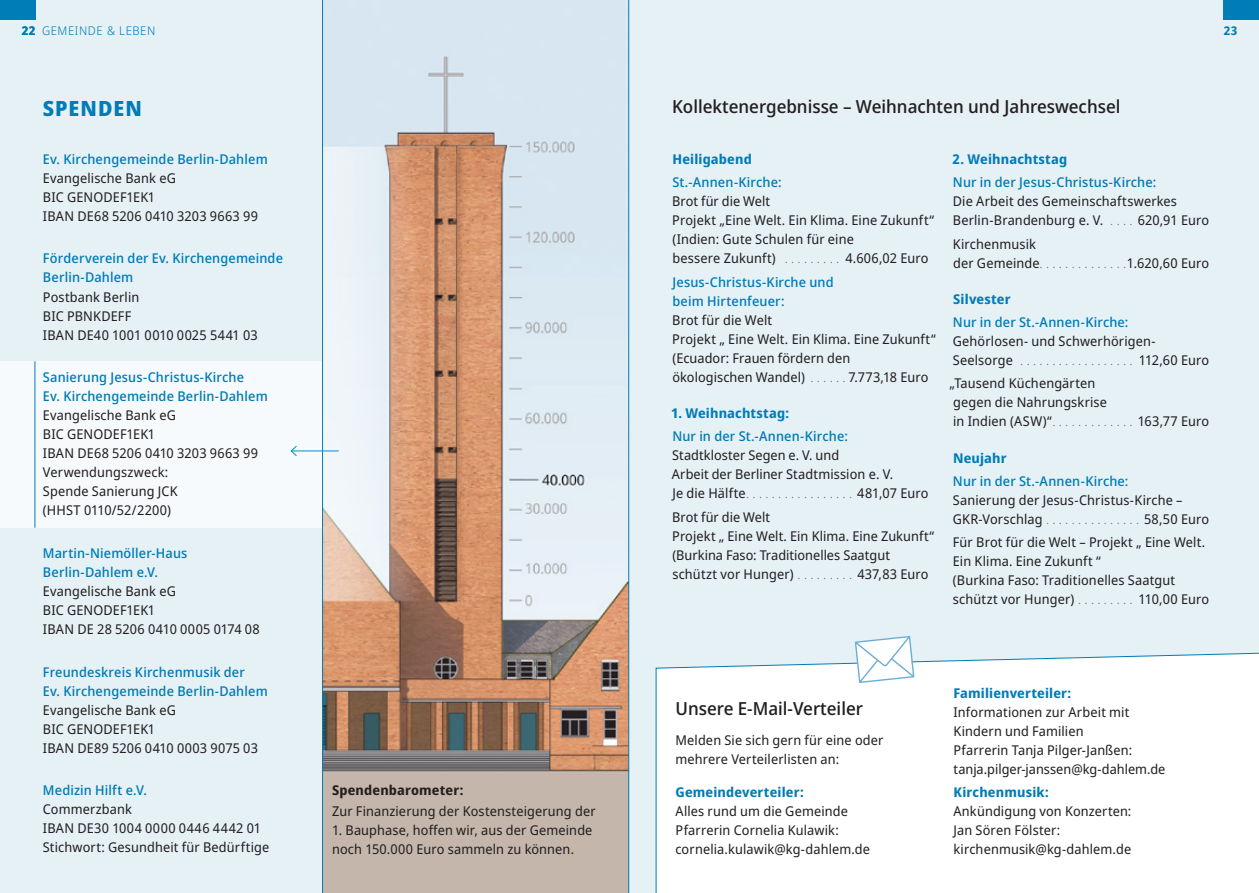
<style>
.page{position:relative;width:1259px;height:893px;background:#fff}
.page>*{position:absolute;margin:0;border:0;box-sizing:border-box;transform-origin:0 0}
.ÜberschriftVersalien{font:800 21px "Noto Sans Display";letter-spacing:.05em;color:#007cb6}
.ÜberschirftKlein{font:500 18px "Noto Sans Display";color:#231f20}
.Fließt{font:13.5px/19px "Noto Sans Display";letter-spacing:.01em;color:#231f20}
.Zwischenüberschrift{font:13.5px/19px "Noto Sans Display";letter-spacing:.01em;color:#231f20}
.Fließt-2{font:500 13.5px/19px "Noto Sans Display";letter-spacing:.01em;color:#007cb6}
.Fließtext_Einzug{font:13.5px/19px "Noto Sans Display";letter-spacing:.01em;color:#231f20}
.Zwischenüberschrift-2{font:700 13.5px "Noto Sans Display";letter-spacing:.015em;color:#007cb6}
.Fließtext_Einzug-2{font:700 13.5px "Noto Sans Display";letter-spacing:.015em;color:#231f20}
.Rubrik{font:300 12px "Noto Sans Display";letter-spacing:.05em;color:#007cb6}
.Rubrik-2{font:700 12px "Noto Sans Display";color:#007cb6}
.s1{font-weight:500;color:#007cb6}
.s2{font-weight:400;color:#231f20}
.s3{font-weight:300;color:#6c6d70}
.s4{font-weight:700;color:#007cb6}
</style>
<div class="page">
<div style="left:613px;top:0;width:645px;height:893px;background:#e6f1f6"></div>
<div style="left:655px;top:652px;width:604px;height:241px;background:#fff"></div>
<div style="left:0;top:0;width:629px;height:893px;background:#e6f1f6"></div>
<svg style="left:322px;top:0;width:307px;height:893px"></svg>
<div style="left:0;top:361px;width:322px;height:167px;background:#f7fafc"></div>
<div style="left:1223px;top:0;width:36px;height:19px;background:#007cb6"></div>
<div style="left:0;top:0;width:35px;height:19px;background:#007cb6"></div>
<hr style="left:291px;top:451px;width:48px;height:1px;background:#068dc2">
<svg style="left:290px;top:445px;width:7px;height:11px"></svg>
<svg style="left:854px;top:636px;width:60px;height:47px;background:#e5f0f7"></svg>
<hr style="left:35px;top:361px;width:1px;height:167px;background:#007cb6">
<p class="Rubrik-2" style="left:22px;top:22px;width:15px">22</p>
<p class="Rubrik" style="left:42px;top:22px;width:115px">GEMEINDE &amp; LEBEN</p>
<p class="Rubrik-2" style="left:1223px;top:22px;width:15px">23</p>
<p class="ÜberschriftVersalien" style="left:43px;top:94px;width:101px">SPENDEN</p>
<p class="Fließt" style="left:43px;top:150px;width:226px"><span class="s1">Ev. Kirchengemeinde Berlin-Dahlem<br></span>Evangelische Bank eG<br>BIC GENODEF1EK1<br>IBAN DE68 5206 0410 3203 9663 99</p>
<p class="Fließt" style="left:43px;top:249px;width:242px"><span class="s1">Förderverein der Ev. Kirchengemeinde<br>Berlin-Dahlem<br></span>Postbank Berlin<br>BIC PBNKDEFF<br>IBAN DE40 1001 0010 0025 5441 03</p>
<p class="Fließt" style="left:43px;top:368px;width:226px"><span class="s1">Sanierung Jesus-Christus-Kirche<br>Ev. Kirchengemeinde Berlin-Dahlem<br></span>Evangelische Bank eG<br>BIC GENODEF1EK1<br>IBAN DE68 5206 0410 3203 9663 99<br>Verwendungszweck:<br>Spende Sanierung JCK<br>(HHST 0110/52/2200)</p>
<p class="Fließt" style="left:43px;top:544px;width:218px"><span class="s1">Martin-Niemöller-Haus<br>Berlin-Dahlem e.V.<br></span>Evangelische Bank eG<br>BIC GENODEF1EK1<br>IBAN DE 28 5206 0410 0005 0174 08</p>
<p class="Fließt-2" style="left:43px;top:662px;width:226px">Freundeskreis Kirchenmusik der<br>Ev. Kirchengemeinde Berlin-Dahlem<br><span class="s2">Evangelische Bank eG<br>BIC GENODEF1EK1<br>IBAN DE89 5206 0410 0003 9075 03</span></p>
<p class="Fließt" style="left:43px;top:781px;width:228px"><span class="s1">Medizin Hilft e.V.<br></span>Commerzbank<br>IBAN DE30 1004 0000 0446 4442 01<br>Stichwort: Gesundheit für Bedürftige</p>
<p class="Fließtext_Einzug-2" style="left:332px;top:781px;width:133px">Spendenbarometer:</p>
<p class="Fließtext_Einzug" style="left:332px;top:802px;width:265px">Zur Finanzierung der Kostensteigerung der</p>
<p class="Fließtext_Einzug" style="left:332px;top:821px;width:262px">1. Bauphase, hoffen wir, aus der Gemeinde noch 150.000 Euro sammeln zu können.</p>
<p class="ÜberschirftKlein" style="left:672px;top:94px;width:450px">Kollektenergebnisse – Weihnachten und Jahreswechsel</p>
<p class="Zwischenüberschrift-2" style="left:672px;top:149px;width:81px">Heiligabend</p>
<p class="Zwischenüberschrift" style="left:672px;top:173px;width:263px"><span class="s1">St.-Annen-Kirche:<br></span>Brot für die Welt<br>Projekt „Eine Welt. Ein Klima. Eine Zukunft“ (Indien: Gute Schulen für eine<br>bessere Zukunft) <span class="s3">. . . . . . . . .</span> 4.606,02 Euro</p>
<p class="Fließt" style="left:672px;top:272px;width:265px"><span class="s1">Jesus-Christus-Kirche und<br>beim Hirtenfeuer:<br></span>Brot für die Welt<br>Projekt „ Eine Welt. Ein Klima. Eine Zukunft“ (Ecuador: Frauen fördern den<br>ökologischen Wandel) <span class="s3">. . . . .</span> 7.773,18 Euro</p>
<p class="Zwischenüberschrift-2" style="left:671px;top:403px;width:119px">1. Weihnachtstag:</p>
<p class="Fließt" style="left:672px;top:427px;width:258px"><span class="s1">Nur in der St.-Annen-Kirche:<br></span>Stadtkloster Segen e. V. und<br>Arbeit der Berliner Stadtmission e. V.<br>Je die Hälfte <span class="s3">. . . . . . . . . . . . . . . . .</span> 481,07 Euro</p>
<p class="Fließt" style="left:672px;top:508px;width:263px">Brot für die Welt<br>Projekt „ Eine Welt. Ein Klima. Eine Zukunft“ (Burkina Faso: Traditionelles Saatgut schützt vor Hunger) <span class="s3">. . . . . . . . .</span> 437,83 Euro</p>
<p class="Zwischenüberschrift-2" style="left:952px;top:149px;width:116px">2. Weihnachtstag</p>
<p class="Fließt" style="left:953px;top:173px;width:258px"><span class="s1">Nur in der Jesus-Christus-Kirche:<br></span>Die Arbeit des Gemeinschaftswerkes<br>Berlin-Brandenburg e. V. <span class="s3">. . . .</span> 620,91 Euro</p>
<p class="Fließt" style="left:953px;top:234px;width:258px">Kirchenmusik<br>der Gemeinde <span class="s3">. . . . . . . . . . . . .</span> 1.620,60 Euro</p>
<p class="Zwischenüberschrift-2" style="left:953px;top:289px;width:59px">Silvester</p>
<p class="Fließt" style="left:952px;top:313px;width:258px"><span class="s1">Nur in der St.-Annen-Kirche:<br></span>Gehörlosen- und Schwerhörigen-<br>Seelsorge <span class="s3">. . . . . . . . . . . . . . . . . .</span> 112,60 Euro</p>
<p class="Fließt" style="left:949px;top:374px;width:261px">„Tausend Küchengärten<br>gegen die Nahrungskrise<br>in Indien (ASW)“ <span class="s3">. . . . . . . . . . . . .</span> 163,77 Euro</p>
<p class="Zwischenüberschrift-2" style="left:953px;top:448px;width:55px">Neujahr</p>
<p class="Fließt" style="left:952px;top:472px;width:258px"><span class="s1">Nur in der St.-Annen-Kirche:<br></span>Sanierung der Jesus-Christus-Kirche –<br>GKR-Vorschlag <span class="s3">. . . . . . . . . . . . . . .</span> 58,50 Euro</p>
<p class="Fließt" style="left:953px;top:533px;width:258px">Für Brot für die Welt – Projekt „ Eine Welt.<br>Ein Klima. Eine Zukunft “<br>(Burkina Faso: Traditionelles Saatgut schützt vor Hunger) <span class="s3">. . . . . . . . .</span> 110,00 Euro</p>
<p class="ÜberschirftKlein" style="left:675px;top:696px;width:189px">Unsere E-Mail-Verteiler</p>
<p class="Fließt" style="left:675px;top:731px;width:209px">Melden Sie sich gern für eine oder mehrere Verteilerlisten an:</p>
<p class="Fließt" style="left:675px;top:783px;width:196px"><span class="s4">Gemeindeverteiler:<br></span>Alles rund um die Gemeinde<br>Pfarrerin Cornelia Kulawik: cornelia.kulawik@kg-dahlem.de</p>
<p class="Fließt" style="left:953px;top:683px;width:213px"><span class="s4">Familienverteiler:<br></span>Informationen zur Arbeit mit<br>Kindern und Familien<br>Pfarrerin Tanja Pilger-Janßen: tanja.pilger-janssen@kg-dahlem.de</p>
<p class="Fließt" style="left:953px;top:783px;width:179px"><span class="s4">Kirchenmusik:<br></span>Ankündigung von Konzerten:<br>Jan Sören Fölster: kirchenmusik@kg-dahlem.de</p>
</div>
